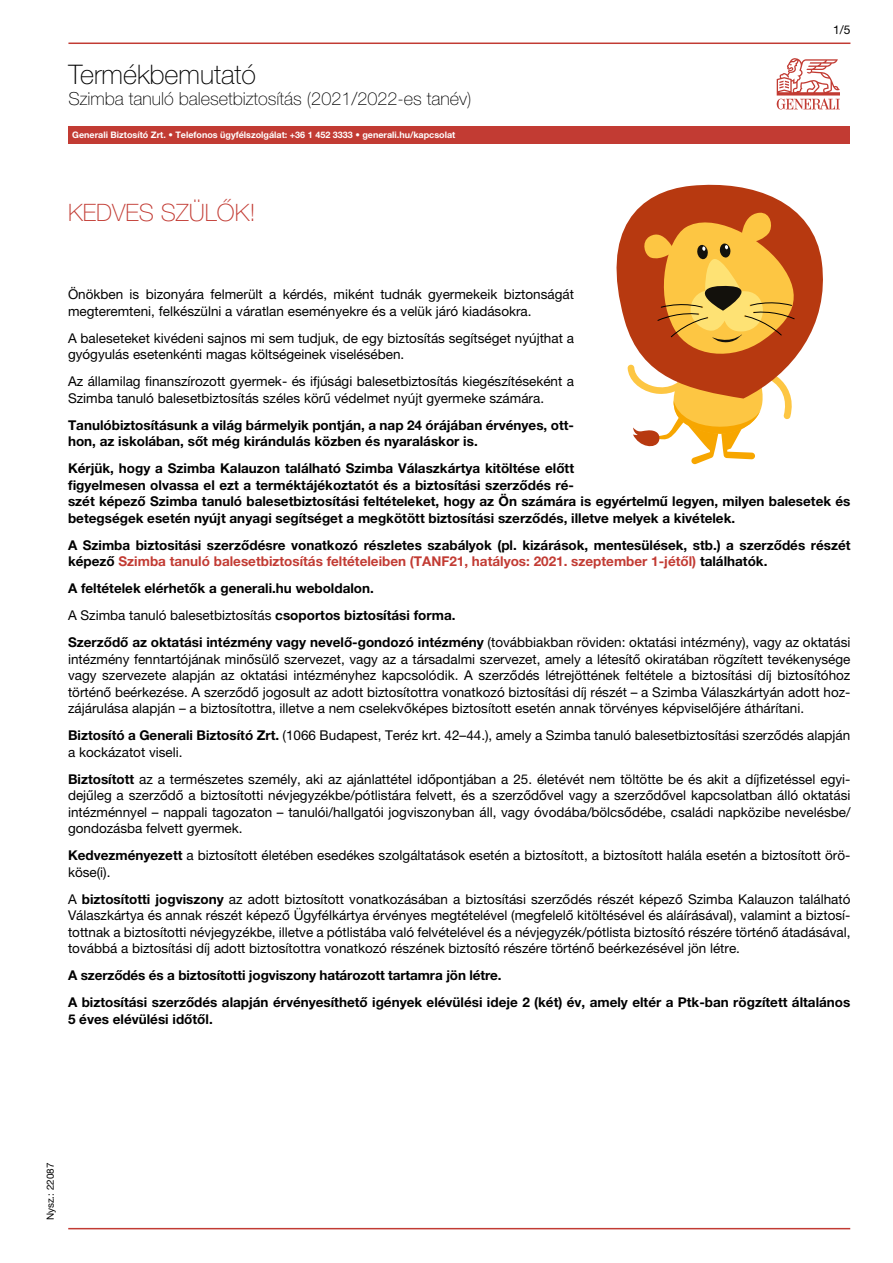
<style>
.page{position:relative;width:893px;height:1263px;background:#fff}
.page>*{position:absolute;margin:0;border:0;box-sizing:border-box;transform-origin:0 0}
.t1{font:100 27px "Helvetica Neue LT Pro";color:#000}
.t2{font:100 24px "Helvetica Neue LT Pro";color:#c23b33}
.t3{font:100 18px "Helvetica Neue LT Pro";color:#000}
.t4{font:13.5px/16.5px "Helvetica Neue LT Pro";color:#000}
.t5{font:700 13.5px/16.5px "Helvetica Neue LT Pro";color:#000}
.t6{font:12px "Helvetica Neue LT Pro";color:#000}
.t7{font:9.9px "Helvetica Neue LT Pro";color:#000}
.t8{font:700 9px "Helvetica Neue LT Pro";color:#fff}
.s1{color:#c23b33}
.s2{font-weight:400}
.s3{font-weight:700}
</style>
<div class="page">
<svg style="left:777px;top:58px;width:63px;height:51px"></svg>
<div style="left:68px;top:126px;width:782px;height:17px;background:#c23b33"></div>
<hr style="left:68px;top:43px;width:782px;height:1px;background:#c23b33">
<hr style="left:68px;top:1228px;width:782px;height:1px;background:#c23b33">
<svg style="left:616px;top:184px;width:207px;height:158px;fill:#b73910"></svg>
<svg style="left:627px;top:212px;width:179px;height:252px"></svg>
<h1 class="t1" style="left:68px;top:59px;width:189px">Termékbemutató</h1>
<h3 class="t3" style="left:68px;top:88px;width:404px">Szimba tanuló balesetbiztosítás (2021/2022-es tanév)</h3>
<p class="t8" style="left:72px;top:129px;width:385px">Generali Biztosító Zrt. • Telefonos ügyfélszolgálat: +36 1 452 3333 • generali.hu/kapcsolat</p>
<h2 class="t2" style="left:68px;top:199px;width:189px">KEDVES SZÜLŐK!</h2>
<p class="t6" style="left:833px;top:23px;width:19px">1/5</p>
<p class="t4" style="left:68px;top:286px;width:507px">Önökben is bizonyára felmerült a kérdés, miként tudnák gyermekeik biztonságát megteremteni, felkészülni a váratlan eseményekre és a velük járó kiadásokra.</p>
<p class="t4" style="left:68px;top:329px;width:507px">A baleseteket kivédeni sajnos mi sem tudjuk, de egy biztosítás segítséget nyújthat a gyógyulás esetenkénti magas költségeinek viselésében.</p>
<p class="t4" style="left:68px;top:373px;width:507px">Az államilag finanszírozott gyermek- és ifjúsági balesetbiztosítás kiegészítéseként a<br>Szimba tanuló balesetbiztosítás széles körű védelmet nyújt gyermeke számára.</p>
<p class="t5" style="left:68px;top:416px;width:508px">Tanulóbiztosításunk a világ bármelyik pontján, a nap 24 órájában érvényes, ott&shy;hon, az iskolában, sőt még kirándulás közben és nyaraláskor is.</p>
<p class="t5" style="left:68px;top:460px;width:784px">Kérjük, hogy a Szimba Kalauzon található Szimba Válaszkártya kitöltése előtt<br>figyelmesen olvassa el ezt a terméktájékoztatót és a biztosítási szerződés ré-<br>szét képező Szimba tanuló balesetbiztosítási feltételeket, hogy az Ön számára is egyértelmű legyen, milyen balesetek és betegségek esetén nyújt anyagi segítséget a megkötött biztosítási szerződés, illetve melyek a kivételek.</p>
<p class="t5" style="left:68px;top:536px;width:784px">A Szimba biztositási szerződésre vonatkozó részletes szabályok (pl. kizárások, mentesülések, stb.) a szerződés részét képező <span class="s1">Szimba tanuló balesetbiztosítás feltételeiben (TANF21, hatályos: 2021. szeptember 1-jétől)</span> találhatók.</p>
<p class="t5" style="left:68px;top:575px;width:784px;line-height:27px">A feltételek elérhetők a generali.hu weboldalon.<br><span class="s2">A Szimba tanuló balesetbiztosítás</span> csoportos biztosítási forma.<br>Szerződő az oktatási intézmény vagy nevelő-gondozó intézmény <span class="s2">(továbbiakban röviden: oktatási intézmény), vagy az oktatási</span></p>
<p class="t4" style="left:68px;top:650px;width:784px;text-align:justify">intézmény fenntartójának minősülő szervezet, vagy az a társadalmi szervezet, amely a létesítő okiratában rögzített tevékenysége vagy szervezete alapján az oktatási intézményhez kapcsolódik. A szerződés létrejöttének feltétele a biztosítási díj biztosítóhoz történő beérkezése. A szerződő jogosult az adott biztosítottra vonatkozó biztosítási díj részét – a Szimba Válaszkártyán adott hoz&shy;zájárulása alapján – a biztosítottra, illetve a nem cselekvőképes biztosított esetén annak törvényes képviselőjére áthárítani.</p>
<p class="t4" style="left:68px;top:727px;width:784px"><span class="s3">Biztosító a Generali Biztosító Zrt.</span> (1066 Budapest, Teréz krt. 42–44.), amely a Szimba tanuló balesetbiztosítási szerződés alapján a kockázatot viseli.</p>
<p class="t4" style="left:68px;top:770px;width:784px;text-align:justify"><span class="s3">Biztosított</span> az a természetes személy, aki az ajánlattétel időpontjában a 25. életévét nem töltötte be és akit a díjfizetéssel egyi&shy;dejűleg a szerződő a biztosítotti névjegyzékbe/pótlistára felvett, és a szerződővel vagy a szerződővel kapcsolatban álló oktatási intézménnyel – nappali tagozaton – tanulói/hallgatói jogviszonyban áll, vagy óvodába/bölcsődébe, családi napközibe nevelésbe/ gondozásba felvett gyermek.</p>
<p class="t4" style="left:68px;top:847px;width:784px"><span class="s3">Kedvezményezett</span> a biztosított életében esedékes szolgáltatások esetén a biztosított, a biztosított halála esetén a biztosított örö&shy;köse(i).</p>
<p class="t4" style="left:68px;top:890px;width:784px;text-align:justify">A <span class="s3">biztosítotti jogviszony</span> az adott biztosított vonatkozásában a biztosítási szerződés részét képező Szimba Kalauzon található Válaszkártya és annak részét képező Ügyfélkártya érvényes megtételével (megfelelő kitöltésével és aláírásával), valamint a biztosí&shy;tottnak a biztosítotti névjegyzékbe, illetve a pótlistába való felvételével és a névjegyzék/pótlista biztosító részére történő átadásával, továbbá a biztosítási díj adott biztosítottra vonatkozó részének biztosító részére történő beérkezésével jön létre.</p>
<p class="t5" style="left:68px;top:962px;width:784px;line-height:27px">A szerződés és a biztosítotti jogviszony határozott tartamra jön létre.<br>A biztosítási szerződés alapján érvényesíthető igények elévülési ideje 2 (két) év, amely eltér a Ptk-ban rögzített általános</p>
<p class="t5" style="left:68px;top:1010px;width:146px">5 éves elévülési időtől.</p>
<p class="t7" style="left:44px;top:1220px;width:59px;rotate:-90deg">Nysz.: 22087</p>
</div>
